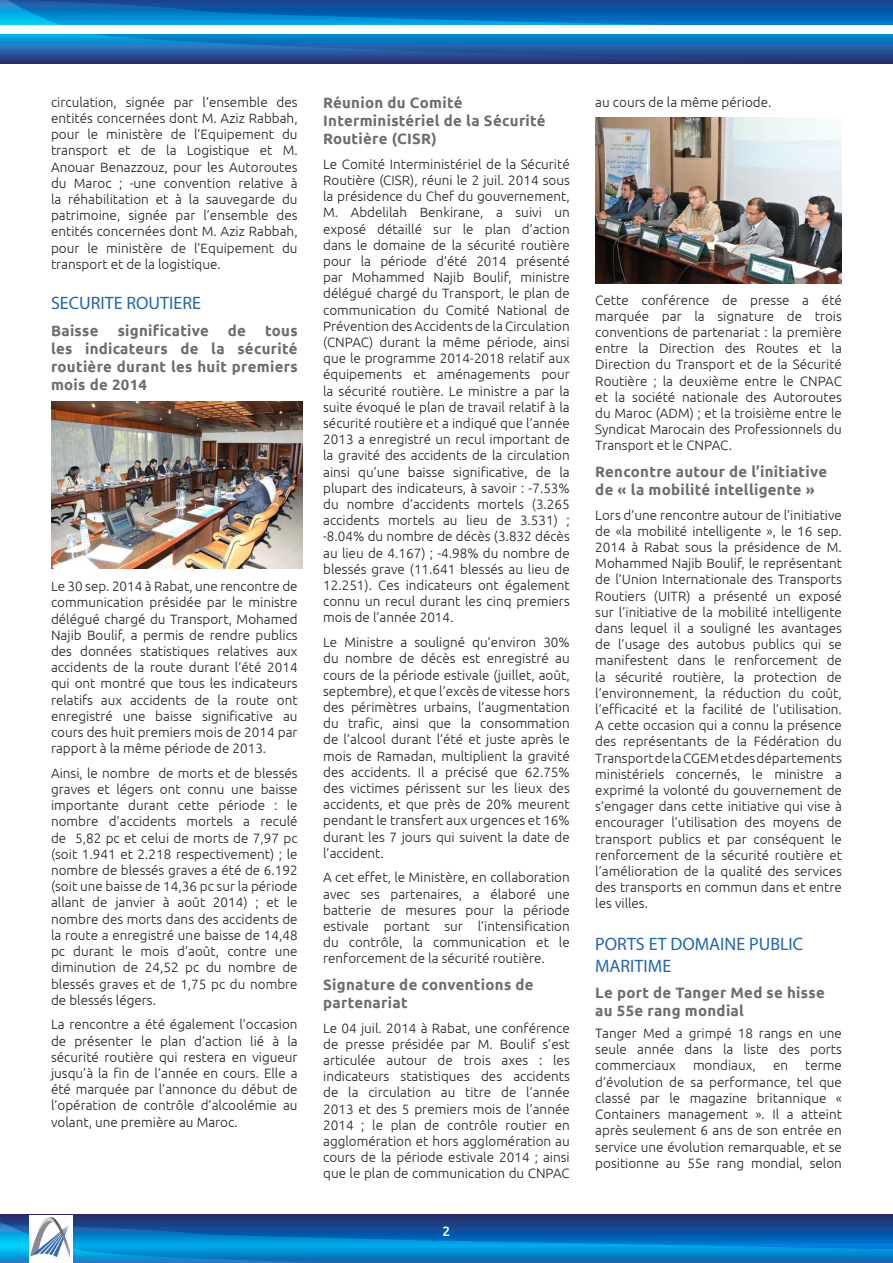
<style>
.page{position:relative;width:893px;height:1263px;background:#fff}
.page>*{position:absolute;margin:0;border:0;box-sizing:border-box;transform-origin:0 0}
.t1{font:18px/21.6px "Myriad Pro";color:#2066b2}
.t2{font:700 15px/18px "Ubuntu";letter-spacing:.02em;color:#6c6d70}
.t3{font:300 13.5px/16.2px "Ubuntu";color:#231f20;text-align:justify}
.t4{font:500 13.5px "Ubuntu";color:#fff}
</style>
<div class="page">
<svg style="left:0;top:34px;width:893px;height:30px;background:#1a5fa4"></svg>
<svg style="left:0;top:0;width:893px;height:25px;background:#086ab4"></svg>
<svg style="left:0;top:1215px;width:893px;height:48px;background:#0c6ab1"></svg>
<div style="left:29px;top:1215px;width:44px;height:48px;background:#fff"></div>
<img style="left:30px;top:1217px;width:40px;height:39px">
<img style="left:51px;top:401px;width:251px;height:167px">
<img style="left:595px;top:117px;width:247px;height:167px">
<p class="t3" style="left:51px;top:94px;width:248px">circulation, signée par l’ensemble des entités concernées dont M. Aziz Rabbah, pour le ministère de l’Equipement du transport et de la Logistique et M.<br>Anouar Benazzouz, pour les Autoroutes du Maroc ; -une convention relative à la réhabilitation et à la sauvegarde du patrimoine, signée par l’ensemble des entités concernées dont M. Aziz Rabbah, pour le ministère de l’Equipement du transport et de la logistique.</p>
<p class="t1" style="left:51px;top:292px;width:151px">SECURITE ROUTIERE</p>
<p class="t2" style="left:51px;top:321px;width:49px">Baisse</p>
<p class="t2" style="left:118px;top:321px;width:93px">significative</p>
<p class="t2" style="left:228px;top:321px;width:20px">de</p>
<p class="t2" style="left:51px;top:321px;width:248px;text-align:justify;text-indent:214px">tous les indicateurs de la sécurité routière durant les huit premiers mois de 2014</p>
<p class="t3" style="left:51px;top:578px;width:248px">Le 30 sep. 2014 à Rabat, une rencontre de communication présidée par le ministre délégué chargé du Transport, Mohamed Najib Boulif, a permis de rendre publics des données statistiques relatives aux accidents de la route durant l’été 2014 qui ont montré que tous les indicateurs relatifs aux accidents de la route ont enregistré une baisse significative au cours des huit premiers mois de 2014 par rapport à la même période de 2013.</p>
<p class="t3" style="left:51px;top:765px;width:248px">Ainsi, le nombre de morts et de blessés graves et légers ont connu une baisse importante durant cette période : le nombre d’accidents mortels a reculé de 5,82 pc et celui de morts de 7,97 pc (soit 1.941 et 2.218 respectivement) ; le nombre de blessés graves a été de 6.192 (soit une baisse de 14,36 pc sur la période allant de janvier à août 2014) ; et le nombre des morts dans des accidents de la route a enregistré une baisse de 14,48 pc durant le mois d’août, contre une diminution de 24,52 pc du nombre de blessés graves et de 1,75 pc du nombre de blessés légers.</p>
<p class="t3" style="left:51px;top:1016px;width:248px">La rencontre a été également l’occasion de présenter le plan d’action lié à la sécurité routière qui restera en vigueur jusqu’à la fin de l’année en cours. Elle a été marquée par l’annonce du début de l’opération de contrôle d’alcoolémie au volant, une première au Maroc.</p>
<p class="t2" style="left:323px;top:93px;width:224px">Réunion du Comité<br>Interministériel de la Sécurité<br>Routière (CISR)</p>
<p class="t3" style="left:323px;top:155px;width:248px">Le Comité Interministériel de la Sécurité Routière (CISR), réuni le 2 juil. 2014 sous la présidence du Chef du gouvernement, M. Abdelilah Benkirane, a suivi un exposé détaillé sur le plan d’action dans le domaine de la sécurité routière pour la période d’été 2014 présenté par Mohammed Najib Boulif, ministre délégué chargé du Transport, le plan de communication du Comité National de Prévention des Accidents de la Circulation (CNPAC) durant la même période, ainsi que le programme 2014-2018 relatif aux équipements et aménagements pour la sécurité routière. Le ministre a par la suite évoqué le plan de travail relatif à la sécurité routière et a indiqué que l’année 2013 a enregistré un recul important de la gravité des accidents de la circulation ainsi qu’une baisse significative, de la plupart des indicateurs, à savoir : -7.53% du nombre d’accidents mortels (3.265 accidents mortels au lieu de 3.531) ; -8.04% du nombre de décès (3.832 décès au lieu de 4.167) ; -4.98% du nombre de blessés grave (11.641 blessés au lieu de 12.251). Ces indicateurs ont également connu un recul durant les cinq premiers mois de l’année 2014.</p>
<p class="t3" style="left:323px;top:634px;width:248px">Le Ministre a souligné qu’environ 30% du nombre de décès est enregistré au cours de la période estivale (juillet, août, septembre), et que l’excès de vitesse hors des périmètres urbains, l’augmentation du trafic, ainsi que la consommation de l’alcool durant l’été et juste après le mois de Ramadan, multiplient la gravité des accidents. Il a précisé que 62.75% des victimes périssent sur les lieux des accidents, et que près de 20% meurent pendant le transfert aux urgences et 16% durant les 7 jours qui suivent la date de l’accident.</p>
<p class="t3" style="left:323px;top:869px;width:248px">A cet effet, le Ministère, en collaboration avec ses partenaires, a élaboré une batterie de mesures pour la période estivale portant sur l’intensification du contrôle, la communication et le renforcement de la sécurité routière.</p>
<p class="t2" style="left:323px;top:975px;width:212px">Signature de conventions de partenariat</p>
<p class="t3" style="left:323px;top:1019px;width:248px">Le 04 juil. 2014 à Rabat, une conférence de presse présidée par M. Boulif s’est articulée autour de trois axes : les indicateurs statistiques des accidents de la circulation au titre de l’année 2013 et des 5 premiers mois de l’année 2014 ; le plan de contrôle routier en agglomération et hors agglomération au cours de la période estivale 2014 ; ainsi que le plan de communication du CNPAC</p>
<p class="t4" style="left:443px;top:1223px;width:9px">2</p>
<p class="t3" style="left:595px;top:94px;width:178px">au cours de la même période.</p>
<p class="t3" style="left:595px;top:291px;width:248px">Cette conférence de presse a été marquée par la signature de trois conventions de partenariat : la première entre la Direction des Routes et la Direction du Transport et de la Sécurité Routière ; la deuxième entre le CNPAC et la société nationale des Autoroutes du Maroc (ADM) ; et la troisième entre le Syndicat Marocain des Professionnels du Transport et le CNPAC.</p>
<p class="t2" style="left:595px;top:462px;width:233px">Rencontre autour de l’initiative de « la mobilité intelligente »</p>
<p class="t3" style="left:595px;top:506px;width:248px">Lors d’une rencontre autour de l’initiative de «la mobilité intelligente », le 16 sep.<br>2014 à Rabat sous la présidence de M.<br>Mohammed Najib Boulif, le représentant de l’Union Internationale des Transports Routiers (UITR) a présenté un exposé sur l’initiative de la mobilité intelligente dans lequel il a souligné les avantages de l’usage des autobus publics qui se manifestent dans le renforcement de la sécurité routière, la protection de l’environnement, la réduction du coût, l’efficacité et la facilité de l’utilisation.<br>A cette occasion qui a connu la présence des représentants de la Fédération du Transport de la CGEM et des départements ministériels concernés, le ministre a exprimé la volonté du gouvernement de s’engager dans cette initiative qui vise à encourager l’utilisation des moyens de transport publics et par conséquent le renforcement de la sécurité routière et l’amélioration de la qualité des services des transports en commun dans et entre les villes.</p>
<p class="t1" style="left:595px;top:933px;width:209px">PORTS ET DOMAINE PUBLIC<br>MARITIME</p>
<p class="t2" style="left:595px;top:983px;width:231px">Le port de Tanger Med se hisse au 55e rang mondial</p>
<p class="t3" style="left:595px;top:1025px;width:248px">Tanger Med a grimpé 18 rangs en une seule année dans la liste des ports commerciaux</p>
<p class="t3" style="left:693px;top:1057px;width:64px">mondiaux,</p>
<p class="t3" style="left:773px;top:1057px;width:17px">en</p>
<p class="t3" style="left:595px;top:1057px;width:248px;text-indent:210px">terme d’évolution de sa performance, tel que classé par le magazine britannique « Containers management ». Il a atteint après seulement 6 ans de son entrée en service une évolution remarquable, et se positionne au 55e rang mondial, selon</p>
</div>
